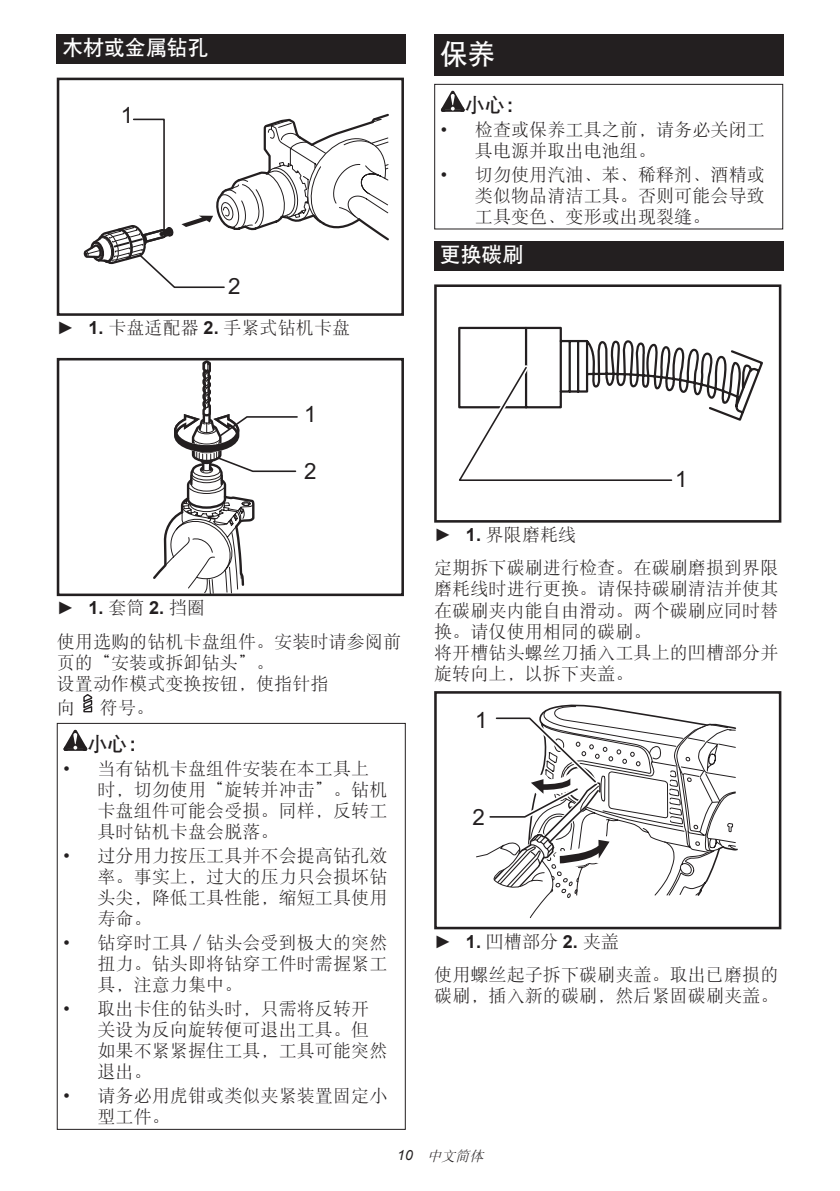
<style>
.page{position:relative;width:840px;height:1191px;background:#fff}
.page>*{position:absolute;margin:0;border:0;box-sizing:border-box;transform-origin:0 0}
.t1{font:28px "DFP Hei W7 GB EUC H";color:#fff}
.t2{font:22.4px "Arial";color:#231f20}
.t3{font:21px "DFP Hei W7 GB EUC H";letter-spacing:-.01em;color:#fff}
.t4{font:20px "DFP Hei W7 GB EUC H";color:#231f20}
.t5{font:18px/21px "DFP Song W3 GB EUC H";letter-spacing:.005em;color:#231f20}
.t6{font:700 18px "Arial";color:#231f20}
.t7{font:italic 14px "DFP Song W3 GB EUC H";color:#231f20}
.s1{font-family:"Arial"}
.s2{font-family:"Arial";font-weight:700}
.s3{font-weight:400}
.s4{font-family:"DFP Song W3 GB EUC H";font-weight:400}
</style>
<div class="page">
<div style="left:57px;top:34px;width:348px;height:29px;background:#231f20"></div>
<svg style="left:83px;top:113px;width:306px;height:176px"></svg>
<div style="left:57px;top:78px;width:347px;height:238px;border:3px solid #231f20"></div>
<svg style="left:153px;top:362px;width:145px;height:230px"></svg>
<div style="left:57px;top:358px;width:347px;height:238px;border:3px solid #231f20"></div>
<svg style="left:83px;top:694px;width:10px;height:19px"></svg>
<svg style="left:63px;top:730px;width:24px;height:21px"></svg>
<div style="left:57px;top:723px;width:348px;height:406px;border:1px solid #231f20"></div>
<div style="left:434px;top:34px;width:348px;height:41px;background:#231f20"></div>
<svg style="left:440px;top:91px;width:24px;height:21px"></svg>
<div style="left:434px;top:84px;width:348px;height:145px;border:1px solid #231f20"></div>
<div style="left:434px;top:241px;width:348px;height:29px;background:#231f20"></div>
<div style="left:434px;top:284px;width:347px;height:238px;border:3px solid #231f20"></div>
<svg style="left:457px;top:326px;width:307px;height:196px"></svg>
<svg style="left:457px;top:361px;width:215px;height:126px"></svg>
<svg style="left:476px;top:704px;width:262px;height:214px"></svg>
<div style="left:434px;top:691px;width:347px;height:238px;border:3px solid #231f20"></div>
<p class="t3" style="left:62px;top:37px;width:147px">木材或金属钻孔</p>
<p class="t2" style="left:121px;top:100px;width:14px">1</p>
<p class="t2" style="left:228px;top:272px;width:14px">2</p>
<p class="t5" style="left:57px;top:317px;width:295px"><span class="s1">►</span> <span class="s2">1.</span> 卡盘适配器 <span class="s2">2.</span> 手紧式钻机卡盘</p>
<p class="t2" style="left:304px;top:399px;width:14px">1</p>
<p class="t2" style="left:304px;top:456px;width:14px">2</p>
<p class="t6" style="left:57px;top:596px;width:150px"><span class="s3">►</span> 1. <span class="s4">套筒</span> 2. <span class="s4">挡圈</span></p>
<p class="t5" style="left:57px;top:631px;width:345px">使用选购的钻机卡盘组件。安装时请参阅前页的“安装或拆卸钻头”。<br>设置动作模式变换按钮，使指针指</p>
<p class="t5" style="left:57px;top:697px;width:19px">向</p>
<p class="t5" style="left:100px;top:697px;width:56px">符号。</p>
<p class="t4" style="left:87px;top:733px;width:62px">小心：</p>
<p class="t5" style="left:97px;top:758px;width:291px;text-indent:-34px"><span class="s1">•</span> 当有钻机卡盘组件安装在本工具上时，切勿使用“旋转并冲击”。钻机卡盘组件可能会受损。同样，反转工具时钻机卡盘会脱落。</p>
<p class="t5" style="left:97px;top:845px;width:291px;text-align:justify;text-indent:-34px"><span class="s1">•</span> 过分用力按压工具并不会提高钻孔效率。事实上，过大的压力只会损坏钻头尖，降低工具性能，缩短工具使用寿命。</p>
<p class="t5" style="left:97px;top:932px;width:291px;text-align:justify;text-indent:-34px"><span class="s1">•</span> 钻穿时工具／钻头会受到极大的突然扭力。钻头即将钻穿工件时需握紧工具，注意力集中。</p>
<p class="t5" style="left:97px;top:998px;width:291px;text-indent:-34px"><span class="s1">•</span> 取出卡住的钻头时，只需将反转开关设为反向旋转便可退出工具。但如果不紧紧握住工具，工具可能突然退出。</p>
<p class="t5" style="left:97px;top:1085px;width:291px;text-indent:-34px"><span class="s1">•</span> 请务必用虎钳或类似夹紧装置固定小型工件。</p>
<h1 class="t1" style="left:439px;top:40px;width:57px">保养</h1>
<p class="t4" style="left:464px;top:95px;width:62px">小心：</p>
<p class="t5" style="left:474px;top:119px;width:291px;text-indent:-34px"><span class="s1">•</span> 检查或保养工具之前，请务必关闭工具电源并取出电池组。</p>
<p class="t5" style="left:474px;top:164px;width:291px;text-align:justify;text-indent:-34px"><span class="s1">•</span> 切勿使用汽油、苯、稀释剂、酒精或类似物品清洁工具。否则可能会导致工具变色、变形或出现裂缝。</p>
<p class="t3" style="left:439px;top:244px;width:85px">更换碳刷</p>
<p class="t2" style="left:674px;top:464px;width:14px">1</p>
<p class="t5" style="left:434px;top:517px;width:345px;line-height:33.6px"><span class="s1">►</span> <span class="s2">1.</span> 界限磨耗线<br>定期拆下碳刷进行检查。在碳刷磨损到界限</p>
<p class="t5" style="left:434px;top:578px;width:345px">磨耗线时进行更换。请保持碳刷清洁并使其在碳刷夹内能自由滑动。两个碳刷应同时替换。请仅使用相同的碳刷。<br>将开槽钻头螺丝刀插入工具上的凹槽部分并旋转向上，以拆下夹盖。</p>
<p class="t2" style="left:475px;top:705px;width:14px">1</p>
<p class="t2" style="left:472px;top:803px;width:14px">2</p>
<p class="t5" style="left:434px;top:924px;width:345px;line-height:33.6px"><span class="s1">►</span> <span class="s2">1.</span> 凹槽部分 <span class="s2">2.</span> 夹盖<br>使用螺丝起子拆下碳刷夹盖。取出已磨损的</p>
<p class="t5" style="left:434px;top:985px;width:345px">碳刷，插入新的碳刷，然后紧固碳刷夹盖。</p>
<p class="t7" style="left:397px;top:1148px;width:91px"><span class="s1">1 0</span> 中文简体</p>
</div>
